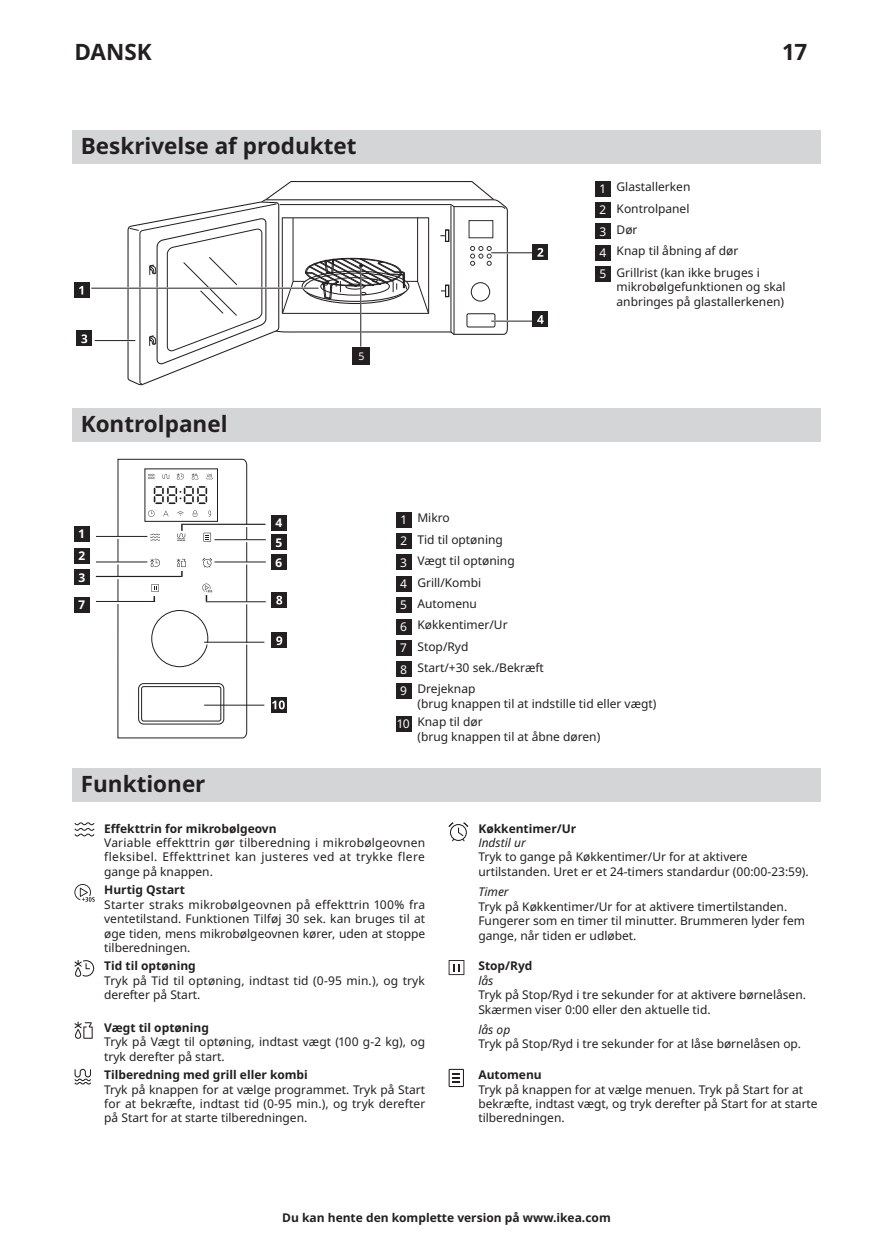
<style>
.page{position:relative;width:893px;height:1234px;background:#fff}
.page>*{position:absolute;margin:0;border:0;box-sizing:border-box;transform-origin:0 0}
.t1{font:700 22.5px "Noto IKEA Latin";color:#231f20}
.body_12pt{font:12px/14.4px "Noto IKEA Latin";color:#231f20}
.body_12pt-2{font:700 12px "Noto IKEA Latin";color:#231f20}
.body{font:12px/14.4px "Noto IKEA Latin";color:#231f20}
.body_12pt-3{font:italic 12px "Noto IKEA Latin";color:#231f20}
.body_12pt-4{font:12px "Noto IKEA Latin";color:#fff}
.t2{font:700 12px/21.9px "Noto IKEA Latin";color:#fff;text-align:justify}
.t3{font:10.5px "Noto IKEA Latin";color:#fff}
</style>
<div class="page">
<div style="left:72px;top:131px;width:749px;height:33px;background:#d4d5d6"></div>
<div style="left:74px;top:282px;width:15px;height:15px;background:#231f20"></div>
<svg style="left:79px;top:286px;width:4px;height:8px"></svg>
<div style="left:77px;top:331px;width:15px;height:15px;background:#231f20"></div>
<svg style="left:81px;top:334px;width:6px;height:9px"></svg>
<div style="left:533px;top:244px;width:15px;height:15px;background:#231f20"></div>
<svg style="left:537px;top:248px;width:6px;height:8px"></svg>
<div style="left:533px;top:311px;width:15px;height:15px;background:#231f20"></div>
<hr style="left:491px;top:320px;width:41px;height:1px;background:#231f20">
<svg style="left:537px;top:315px;width:7px;height:8px"></svg>
<hr style="left:491px;top:252px;width:41px;height:1px;background:#231f20">
<hr style="left:91px;top:288px;width:227px;height:1px;background:#231f20">
<hr style="left:95px;top:340px;width:40px;height:1px;background:#231f20">
<svg style="left:127px;top:181px;width:382px;height:204px"></svg>
<div style="left:595px;top:181px;width:15px;height:15px;background:#231f20"></div>
<div style="left:595px;top:202px;width:15px;height:15px;background:#231f20"></div>
<div style="left:595px;top:224px;width:15px;height:15px;background:#231f20"></div>
<div style="left:595px;top:245px;width:15px;height:15px;background:#231f20"></div>
<div style="left:595px;top:266px;width:15px;height:15px;background:#231f20"></div>
<div style="left:72px;top:408px;width:749px;height:33px;background:#d4d5d6"></div>
<hr style="left:204px;top:704px;width:60px;height:1px;background:#231f20">
<hr style="left:181px;top:523px;width:84px;height:1px;background:#231f20">
<hr style="left:214px;top:539px;width:52px;height:1px;background:#231f20">
<hr style="left:214px;top:561px;width:52px;height:1px;background:#231f20">
<hr style="left:96px;top:536px;width:51px;height:1px;background:#231f20">
<hr style="left:96px;top:561px;width:51px;height:1px;background:#231f20">
<hr style="left:96px;top:601px;width:58px;height:1px;background:#231f20">
<hr style="left:206px;top:601px;width:60px;height:1px;background:#231f20">
<hr style="left:204px;top:641px;width:60px;height:1px;background:#231f20">
<div style="left:74px;top:526px;width:15px;height:15px;background:#231f20"></div>
<div style="left:74px;top:548px;width:15px;height:15px;background:#231f20"></div>
<div style="left:74px;top:569px;width:15px;height:15px;background:#231f20"></div>
<div style="left:272px;top:515px;width:15px;height:15px;background:#231f20"></div>
<div style="left:272px;top:534px;width:15px;height:15px;background:#231f20"></div>
<div style="left:272px;top:554px;width:15px;height:15px;background:#231f20"></div>
<div style="left:74px;top:597px;width:15px;height:15px;background:#231f20"></div>
<div style="left:272px;top:632px;width:15px;height:15px;background:#231f20"></div>
<svg style="left:276px;top:636px;width:6px;height:9px"></svg>
<div style="left:272px;top:697px;width:15px;height:15px;background:#231f20"></div>
<svg style="left:272px;top:700px;width:13px;height:9px"></svg>
<div style="left:272px;top:592px;width:15px;height:15px;background:#231f20"></div>
<svg style="left:276px;top:595px;width:6px;height:9px"></svg>
<hr style="left:96px;top:575px;width:85px;height:2px;background:#231f20">
<svg style="left:117px;top:459px;width:131px;height:279px"></svg>
<div style="left:396px;top:512px;width:15px;height:15px;background:#231f20"></div>
<div style="left:396px;top:533px;width:15px;height:15px;background:#231f20"></div>
<div style="left:396px;top:554px;width:15px;height:15px;background:#231f20"></div>
<div style="left:396px;top:576px;width:15px;height:15px;background:#231f20"></div>
<div style="left:396px;top:597px;width:15px;height:15px;background:#231f20"></div>
<div style="left:396px;top:619px;width:15px;height:15px;background:#231f20"></div>
<div style="left:396px;top:640px;width:15px;height:15px;background:#231f20"></div>
<div style="left:396px;top:661px;width:15px;height:15px;background:#231f20"></div>
<div style="left:396px;top:683px;width:15px;height:15px;background:#231f20"></div>
<div style="left:396px;top:715px;width:15px;height:15px;background:#231f20"></div>
<div style="left:72px;top:767px;width:749px;height:34px;background:#d4d5d6"></div>
<svg style="left:74px;top:822px;width:21px;height:14px"></svg>
<svg style="left:449px;top:822px;width:19px;height:19px"></svg>
<svg style="left:74px;top:884px;width:21px;height:17px"></svg>
<svg style="left:74px;top:960px;width:20px;height:16px"></svg>
<svg style="left:449px;top:960px;width:15px;height:14px"></svg>
<svg style="left:74px;top:1021px;width:19px;height:17px"></svg>
<svg style="left:74px;top:1068px;width:17px;height:16px"></svg>
<svg style="left:449px;top:1068px;width:15px;height:18px"></svg>
<h1 class="t1" style="left:74px;top:36px;width:79px">DANSK</h1>
<h1 class="t1" style="left:783px;top:36px;width:25px">17</h1>
<h1 class="t1" style="left:81px;top:130px;width:277px">Beskrivelse af produktet</h1>
<h1 class="t1" style="left:81px;top:408px;width:148px">Kontrolpanel</h1>
<p class="t2" style="left:78px;top:522px;width:8px">1<br>2<br>3</p>
<p class="t2" style="left:275px;top:512px;width:9px;line-height:19.8px">4<br>5<br>6</p>
<p class="t2" style="left:79px;top:593px;width:8px">7</p>
<p class="t3" style="left:358px;top:348px;width:8px">5</p>
<p class="body_12pt-4" style="left:600px;top:180px;width:7px">1</p>
<p class="body" style="left:617px;top:179px;width:75px">Glastallerken</p>
<p class="body_12pt-4" style="left:599px;top:201px;width:8px">2</p>
<p class="body" style="left:617px;top:201px;width:74px">Kontrolpanel</p>
<p class="body_12pt-4" style="left:599px;top:223px;width:8px">3</p>
<p class="body" style="left:617px;top:222px;width:22px">Dør</p>
<p class="body_12pt-4" style="left:599px;top:244px;width:8px">4</p>
<p class="body" style="left:617px;top:243px;width:123px">Knap til åbning af dør</p>
<p class="body_12pt-4" style="left:599px;top:265px;width:8px">5</p>
<p class="body" style="left:617px;top:265px;width:171px">Grillrist (kan ikke bruges i mikrobølgefunktionen og skal anbringes på glastallerkenen)</p>
<p class="body_12pt-4" style="left:401px;top:511px;width:7px">1</p>
<p class="body_12pt" style="left:417px;top:510px;width:34px">Mikro</p>
<p class="body_12pt-4" style="left:400px;top:532px;width:8px">2</p>
<p class="body_12pt" style="left:417px;top:531px;width:87px">Tid til optøning</p>
<p class="body_12pt-4" style="left:400px;top:553px;width:8px">3</p>
<p class="body_12pt" style="left:417px;top:553px;width:99px">Vægt til optøning</p>
<p class="body_12pt-4" style="left:400px;top:575px;width:8px">4</p>
<p class="body_12pt" style="left:417px;top:574px;width:65px">Grill/Kombi</p>
<p class="body_12pt-4" style="left:400px;top:596px;width:8px">5</p>
<p class="body_12pt" style="left:417px;top:595px;width:61px">Automenu</p>
<p class="body_12pt-4" style="left:400px;top:618px;width:8px">6</p>
<p class="body_12pt" style="left:417px;top:617px;width:92px">Køkkentimer/Ur</p>
<p class="body_12pt-4" style="left:401px;top:639px;width:8px">7</p>
<p class="body_12pt" style="left:417px;top:638px;width:52px">Stop/Ryd</p>
<p class="body_12pt-4" style="left:400px;top:660px;width:9px">8</p>
<p class="body_12pt" style="left:417px;top:660px;width:128px">Start/+30 sek./Bekræft</p>
<p class="body_12pt-4" style="left:400px;top:682px;width:8px">9</p>
<p class="body_12pt" style="left:417px;top:681px;width:60px">Drejeknap</p>
<p class="body_12pt" style="left:417px;top:695px;width:240px">(brug knappen til at indstille tid eller vægt)</p>
<p class="body_12pt-4" style="left:398px;top:714px;width:14px">10</p>
<p class="body_12pt" style="left:417px;top:714px;width:67px">Knap til dør</p>
<p class="body_12pt" style="left:417px;top:728px;width:184px">(brug knappen til at åbne døren)</p>
<h1 class="t1" style="left:81px;top:767px;width:126px">Funktioner</h1>
<p class="body_12pt-2" style="left:104px;top:819px;width:174px">Effekttrin for mikrobølgeovn</p>
<p class="body_12pt" style="left:104px;top:834px;width:323px;text-align:justify">Variable effekttrin gør tilberedning i mikrobølgeovnen fleksibel. Effekttrinet kan justeres ved at trykke flere gange på knappen.</p>
<p class="body_12pt-2" style="left:104px;top:881px;width:82px">Hurtig Qstart</p>
<p class="body_12pt" style="left:104px;top:896px;width:323px;text-align:justify">Starter straks mikrobølgeovnen på effekttrin 100% fra ventetilstand. Funktionen Tilføj 30 sek. kan bruges til at øge tiden, mens mikrobølgeovnen kører, uden at stoppe tilberedningen.</p>
<p class="body_12pt-2" style="left:104px;top:957px;width:93px">Tid til optøning</p>
<p class="body_12pt" style="left:104px;top:972px;width:322px">Tryk på Tid til optøning, indtast tid (0-95 min.), og tryk derefter på Start.</p>
<p class="body_12pt-2" style="left:104px;top:1018px;width:106px">Vægt til optøning</p>
<p class="body_12pt" style="left:104px;top:1034px;width:322px">Tryk på Vægt til optøning, indtast vægt (100 g-2 kg), og tryk derefter på start.</p>
<p class="body_12pt-2" style="left:104px;top:1066px;width:205px">Tilberedning med grill eller kombi</p>
<p class="body_12pt" style="left:104px;top:1081px;width:323px;text-align:justify">Tryk på knappen for at vælge programmet. Tryk på Start for at bekræfte, indtast tid (0-95 min.), og tryk derefter på Start for at starte tilberedningen.</p>
<p class="body_12pt-2" style="left:478px;top:819px;width:99px">Køkkentimer/Ur</p>
<p class="body_12pt-3" style="left:478px;top:833px;width:49px">Indstil ur</p>
<p class="body_12pt" style="left:478px;top:849px;width:332px">Tryk to gange på Køkkentimer/Ur for at aktivere urtilstanden. Uret er et 24-timers standardur (00:00-23:59).</p>
<p class="body_12pt-3" style="left:478px;top:883px;width:32px">Timer</p>
<p class="body_12pt" style="left:478px;top:898px;width:328px">Tryk på Køkkentimer/Ur for at aktivere timertilstanden.<br>Fungerer som en timer til minutter. Brummeren lyder fem gange, når tiden er udløbet.</p>
<p class="body_12pt-2" style="left:478px;top:957px;width:56px">Stop/Ryd</p>
<p class="body_12pt-3" style="left:478px;top:971px;width:17px">lås</p>
<p class="body_12pt" style="left:478px;top:986px;width:329px">Tryk på Stop/Ryd i tre sekunder for at aktivere børnelåsen.<br>Skærmen viser 0:00 eller den aktuelle tid.</p>
<p class="body_12pt-3" style="left:478px;top:1020px;width:33px">lås op</p>
<p class="body_12pt" style="left:478px;top:1036px;width:324px">Tryk på Stop/Ryd i tre sekunder for at låse børnelåsen op.</p>
<p class="body_12pt-2" style="left:478px;top:1066px;width:65px">Automenu</p>
<p class="body_12pt" style="left:478px;top:1081px;width:341px">Tryk på knappen for at vælge menuen. Tryk på Start for at bekræfte, indtast vægt, og tryk derefter på Start for at starte tilberedningen.</p>
<p class="body_12pt-2" style="left:282px;top:1208px;width:330px">Du kan hente den komplette version på www.ikea.com</p>
</div>
